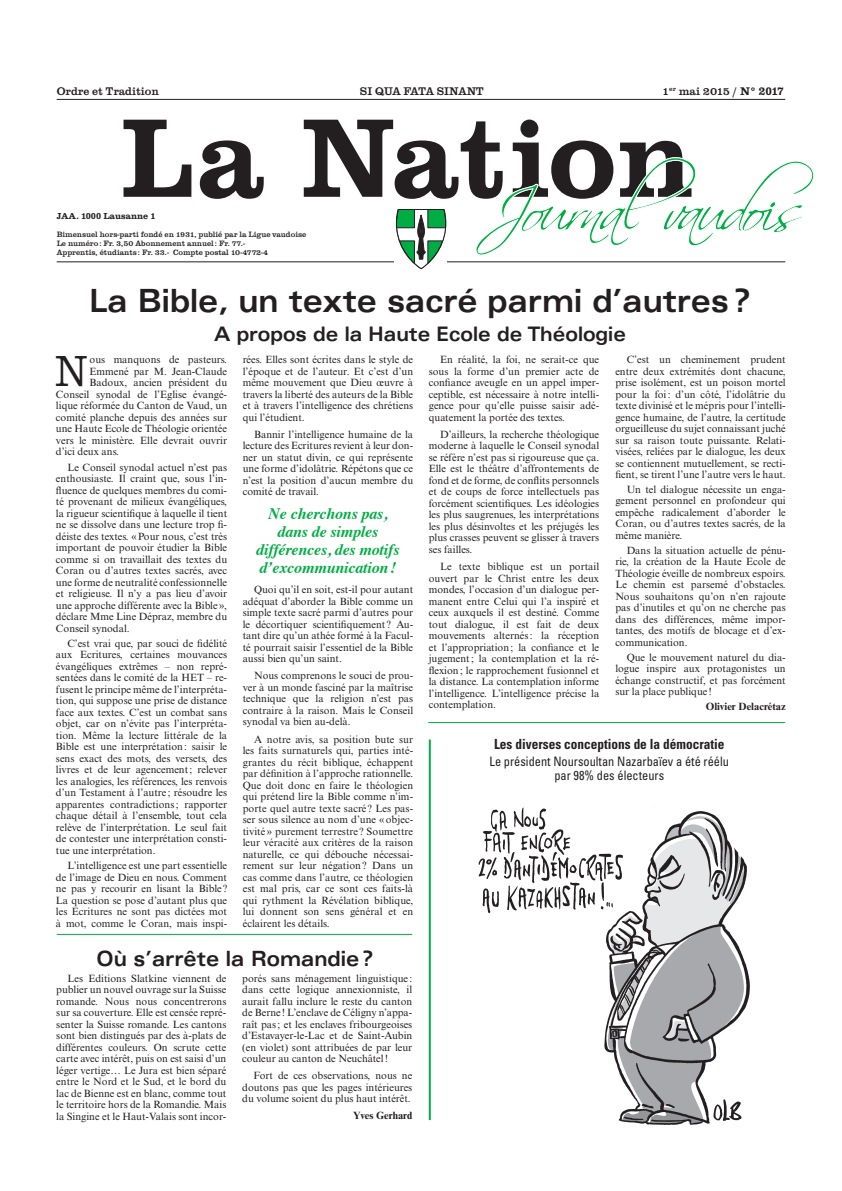
<style>
.page{position:relative;width:842px;height:1191px;background:#fff}
.page>*{position:absolute;margin:0;border:0;box-sizing:border-box;transform-origin:0 0}
.t1{font:300 45.2px "Clarendon LT Std";color:#231f20;scale:.85 1}
.t2{font:700 expanded 32px "Univers LT Std";color:#231f20;scale:.85 1}
.t3{font:700 expanded 21px "Univers LT Std";color:#231f20;scale:.85 1}
.t4{font:700 expanded 20px "Univers LT Std";color:#231f20;scale:.85 1}
.t5{font:italic 700 16px/18px "Times";letter-spacing:-.01em;color:#00ad44;text-align:center}
.t6{font:700 condensed 14px "Univers LT Std";color:#231f20;scale:.95 1}
.t7{font:condensed 13px/14px "Univers LT Std";color:#231f20;text-align:center;scale:.95 1}
.t8{font:500 11.5px "Clarendon T";color:#231f20}
.t9{font:10.5px/11.5px "Times New Roman MT Std";color:#231f20;text-align:justify}
.t10{font:700 10.5px "Times New Roman MT Std";color:#231f20}
.t11{font:700 9px "Clarendon T";color:#231f20}
.t12{font:500 8px/9px "Clarendon T";color:#231f20}
.s1{font-weight:700}
</style>
<div class="page">
<hr style="left:428px;top:722px;width:357px;height:1px;background:#00ad44">
<hr style="left:429px;top:739px;width:2px;height:381px;background:#00ad44">
<img style="left:479px;top:806px;width:271px;height:319px">
<hr style="left:57px;top:934px;width:355px;height:1px;background:#00ad44">
<svg style="left:124px;top:120px;width:67px;height:77px"></svg>
<svg style="left:200px;top:140px;width:64px;height:59px"></svg>
<hr style="left:57px;top:99px;width:728px;height:1px;background:#231f20">
<hr style="left:57px;top:261px;width:728px;height:1px;background:#231f20">
<svg style="left:304px;top:120px;width:510px;height:150px"></svg>
<p class="t8" style="left:57px;top:84px;width:104px">Ordre et Tradition</p>
<p class="t8" style="left:360px;top:84px;width:125px">SI QUA FATA SINANT</p>
<p class="t8" style="left:662px;top:84px;width:123px">1<sup>er</sup> mai 2015 / <span class="s1">N° 2017</span></p>
<p class="t11" style="left:57px;top:211px;width:100px">JAA. 1000 Lausanne 1</p>
<p class="t12" style="left:57px;top:230px;width:251px">Bimensuel hors-parti fondé en 1931, publié par la Ligue vaudoise<br>Le numéro: Fr. 3,50 Abonnement annuel: Fr. 77.-<br>Apprentis, étudiants: Fr. 33.- Compte postal 10-4772-4</p>
<h2 class="t2" style="left:89px;top:282px;width:779px">La Bible, un texte sacré parmi d’autres?</h2>
<h3 class="t4" style="left:214px;top:322px;width:486px">A propos de la Haute Ecole de Théologie</h3>
<h1 class="t1" style="left:55px;top:345px;width:39px">N</h1>
<p class="t9" style="left:90px;top:354px;width:139px">ous manquons de pasteurs.</p>
<p class="t9" style="left:90px;top:365px;width:139px">Emmené par M. Jean-Claude</p>
<p class="t9" style="left:90px;top:377px;width:139px">Badoux, ancien président du</p>
<p class="t9" style="left:56px;top:388px;width:173px">Conseil synodal de l’Eglise évangé-</p>
<p class="t9" style="left:56px;top:400px;width:173px">lique réformée du Canton de Vaud, un</p>
<p class="t9" style="left:56px;top:411px;width:173px">comité planche depuis des années sur</p>
<p class="t9" style="left:56px;top:423px;width:173px">une Haute Ecole de Théologie orientée</p>
<p class="t9" style="left:56px;top:434px;width:173px">vers le ministère. Elle devrait ouvrir</p>
<p class="t9" style="left:56px;top:446px;width:64px">d’ici deux ans.</p>
<p class="t9" style="left:56px;top:461px;width:173px;text-indent:11px">Le Conseil synodal actuel n’est pas enthousiaste. Il craint que, sous l’in&shy;fluence de quelques membres du comi&shy;té provenant de milieux évangéliques, la rigueur scientifique à laquelle il tient ne se dissolve dans une lecture trop fi&shy;déiste des textes. «Pour nous, c’est très important de pouvoir étudier la Bible comme si on travaillait des textes du Coran ou d’autres textes sacrés, avec une forme de neutralité confessionnelle et religieuse. Il n’y a pas lieu d’avoir une approche différente avec la Bible», déclare Mme Line Dépraz, membre du Conseil synodal.</p>
<p class="t9" style="left:56px;top:637px;width:173px;text-indent:11px">C’est vrai que, par souci de fidélité aux Ecritures, certaines mouvances évangéliques extrêmes – non repré&shy;sentées dans le comité de la HET – re&shy;fusent le principe même de l’interpréta&shy;tion, qui suppose une prise de distance face aux textes. C’est un combat sans objet, car on n’évite pas l’interpréta&shy;tion. Même la lecture littérale de la Bible est une interprétation: saisir le sens exact des mots, des versets, des livres et de leur agencement; relever les analogies, les références, les renvois d’un Testament à l’autre ; résoudre les apparentes contradictions; rapporter chaque détail à l’ensemble, tout cela relève de l’interprétation. Le seul fait de contester une interprétation consti&shy;tue une interprétation.</p>
<p class="t9" style="left:56px;top:860px;width:173px;text-indent:11px">L’intelligence est une part essentielle de l’image de Dieu en nous. Comment ne pas y recourir en lisant la Bible ?<br>La question se pose d’autant plus que les Ecritures ne sont pas dictées mot à mot, comme le Coran, mais inspi-</p>
<p class="t9" style="left:243px;top:354px;width:172px">rées. Elles sont écrites dans le style de l’époque et de l’auteur. Et c’est d’un même mouvement que Dieu œuvre à travers la liberté des auteurs de la Bible et à travers l’intelligence des chrétiens qui l’étudient.</p>
<p class="t9" style="left:243px;top:428px;width:172px;text-indent:11px">Bannir l’intelligence humaine de la lecture des Ecritures revient à leur don&shy;ner un statut divin, ce qui représente une forme d’idolâtrie. Répétons que ce n’est la position d’aucun membre du comité de travail.</p>
<h3 class="t5" style="left:256px;top:503px;width:145px">Ne cherchons pas, dans de simples différences, des motifs d’excommunication!</h3>
<p class="t9" style="left:243px;top:584px;width:172px;text-indent:11px">Quoi qu’il en soit, est-il pour autant adéquat d’aborder la Bible comme un simple texte sacré parmi d’autres pour le décortiquer scientifiquement? Au&shy;tant dire qu’un athée formé à la Facul&shy;té pourrait saisir l’essentiel de la Bible aussi bien qu’un saint.</p>
<p class="t9" style="left:243px;top:670px;width:172px;text-indent:11px">Nous comprenons le souci de prou&shy;ver à un monde fasciné par la maîtrise technique que la religion n’est pas contraire à la raison. Mais le Conseil synodal va bien au-delà.</p>
<p class="t9" style="left:243px;top:733px;width:172px;text-indent:11px">A notre avis, sa position bute sur les faits surnaturels qui, parties inté&shy;grantes du récit biblique, échappent par définition à l’approche rationnelle.<br>Que doit donc en faire le théologien qui prétend lire la Bible comme n’im&shy;porte quel autre texte sacré ? Les pas&shy;ser sous silence au nom d’une «objec&shy;tivité » purement terrestre ? Soumettre leur véracité aux critères de la raison naturelle, ce qui débouche nécessai&shy;rement sur leur négation? Dans un cas comme dans l’autre, ce théologien est mal pris, car ce sont ces faits-là qui rythment la Révélation biblique, lui donnent son sens général et en éclairent les détails.</p>
<h3 class="t3" style="left:96px;top:946px;width:327px">Où s’arrête la Romandie?</h3>
<p class="t9" style="left:56px;top:972px;width:172px;text-indent:11px">Les Editions Slatkine viennent de publier un nouvel ouvrage sur la Suisse romande. Nous nous concentrerons sur sa couverture. Elle est censée repré&shy;senter la Suisse romande. Les cantons sont bien distingués par des à-plats de différentes couleurs. On scrute cette carte avec intérêt, puis on est saisi d’un léger vertige… Le Jura est bien séparé entre le Nord et le Sud, et le bord du lac de Bienne est en blanc, comme tout le territoire hors de la Romandie. Mais la Singine et le Haut-Valais sont incor-</p>
<p class="t9" style="left:242px;top:972px;width:172px">porés sans ménagement linguistique : dans cette logique annexionniste, il aurait fallu inclure le reste du canton de Berne ! L’enclave de Céligny n’appa&shy;raît pas; et les enclaves fribourgeoises d’Estavayer-le-Lac et de Saint-Aubin (en violet) sont attribuées de par leur couleur au canton de Neuchâtel!</p>
<p class="t9" style="left:242px;top:1070px;width:172px;text-indent:11px">Fort de ces observations, nous ne doutons pas que les pages intérieures du volume soient du plus haut intérêt.</p>
<p class="t10" style="left:353px;top:1109px;width:61px">Yves Gerhard</p>
<p class="t9" style="left:615px;top:354px;width:172px;text-indent:11px">C’est un cheminement prudent entre deux extrémités dont chacune, prise isolément, est un poison mortel pour la foi: d’un côté, l’idolâtrie du texte divinisé et le mépris pour l’intelli&shy;gence humaine, de l’autre, la certitude orgueilleuse du sujet connaissant juché sur sa raison toute puissante. Relati&shy;visées, reliées par le dialogue, les deux se contiennent mutuellement, se recti&shy;fient, se tirent l’une l’autre vers le haut.</p>
<p class="t9" style="left:615px;top:484px;width:172px;text-indent:11px">Un tel dialogue nécessite un enga&shy;gement personnel en profondeur qui empêche radicalement d’aborder le Coran, ou d’autres textes sacrés, de la même manière.</p>
<p class="t9" style="left:615px;top:544px;width:172px;text-indent:11px">Dans la situation actuelle de pénu&shy;rie, la création de la Haute Ecole de Théologie éveille de nombreux espoirs.<br>Le chemin est parsemé d’obstacles.<br>Nous souhaitons qu’on n’en rajoute pas d’inutiles et qu’on ne cherche pas dans des différences, même impor&shy;tantes, des motifs de blocage et d’ex&shy;communication.</p>
<p class="t9" style="left:615px;top:651px;width:172px;text-indent:11px">Que le mouvement naturel du dia&shy;logue inspire aux protagonistes un échange constructif, et pas forcément sur la place publique !</p>
<p class="t10" style="left:706px;top:699px;width:82px">Olivier Delacrétaz</p>
<h3 class="t6" style="left:494px;top:735px;width:244px">Les diverses conceptions de la démocratie</h3>
<p class="t7" style="left:490px;top:754px;width:254px">Le président Noursoultan Nazarbaïev a été réélu par 98% des électeurs</p>
<p class="t9" style="left:429px;top:354px;width:172px;text-indent:11px">En réalité, la foi, ne serait-ce que sous la forme d’un premier acte de confiance aveugle en un appel imper&shy;ceptible, est nécessaire à notre intelli&shy;gence pour qu’elle puisse saisir adé&shy;quatement la portée des textes.</p>
<p class="t9" style="left:429px;top:428px;width:172px;text-indent:11px">D’ailleurs, la recherche théologique moderne à laquelle le Conseil synodal se réfère n’est pas si rigoureuse que ça.<br>Elle est le théâtre d’affrontements de fond et de forme, de conflits personnels et de coups de force intellectuels pas forcément scientifiques. Les idéologies les plus saugrenues, les interprétations les plus désinvoltes et les préjugés les plus crasses peuvent se glisser à travers ses failles.</p>
<p class="t9" style="left:429px;top:561px;width:172px;text-indent:11px">Le texte biblique est un portail ouvert par le Christ entre les deux mondes, l’occasion d’un dialogue per&shy;manent entre Celui qui l’a inspiré et ceux auxquels il est destiné. Comme tout dialogue, il est fait de deux mouvements alternés: la réception et l’appropriation; la confiance et le jugement; la contemplation et la ré&shy;flexion; le rapprochement fusionnel et la distance. La contemplation informe l’intelligence. L’intelligence précise la contemplation.</p>
</div>
